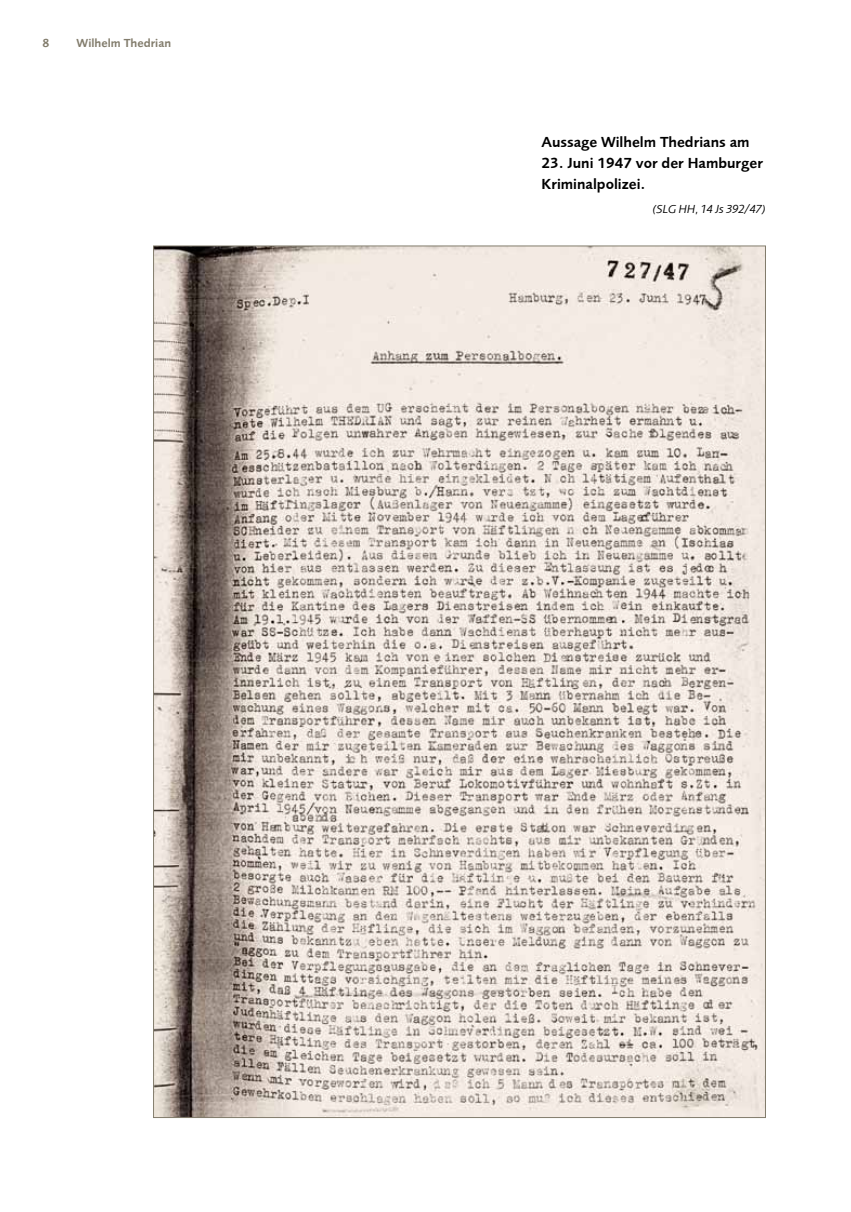
<style>
.page{position:relative;width:851px;height:1212px;background:#fff}
.page>*{position:absolute;margin:0;border:0;box-sizing:border-box;transform-origin:0 0}
.t1{font:15px/21px "Foundry Sans Demi";color:#000}
.t2{font:italic 12px "Foundry Sans";color:#000}
.t3{font:12px "Foundry Sans Demi";color:#827c6c}
</style>
<div class="page">
<img style="left:155px;top:248px;width:608px;height:868px">
<p class="t3" style="left:43px;top:36px;width:8px">8</p>
<p class="t3" style="left:77px;top:36px;width:96px">Wilhelm Thedrian</p>
<p class="t1" style="left:541px;top:132px;width:209px">Aussage Wilhelm Thedrians am</p>
<p class="t1" style="left:541px;top:153px;width:223px">23. Juni 1947 vor der Hamburger<br>Kriminalpolizei.</p>
<p class="t2" style="left:652px;top:202px;width:114px">(SLG HH, 14 Js 392/47)</p>
</div>
